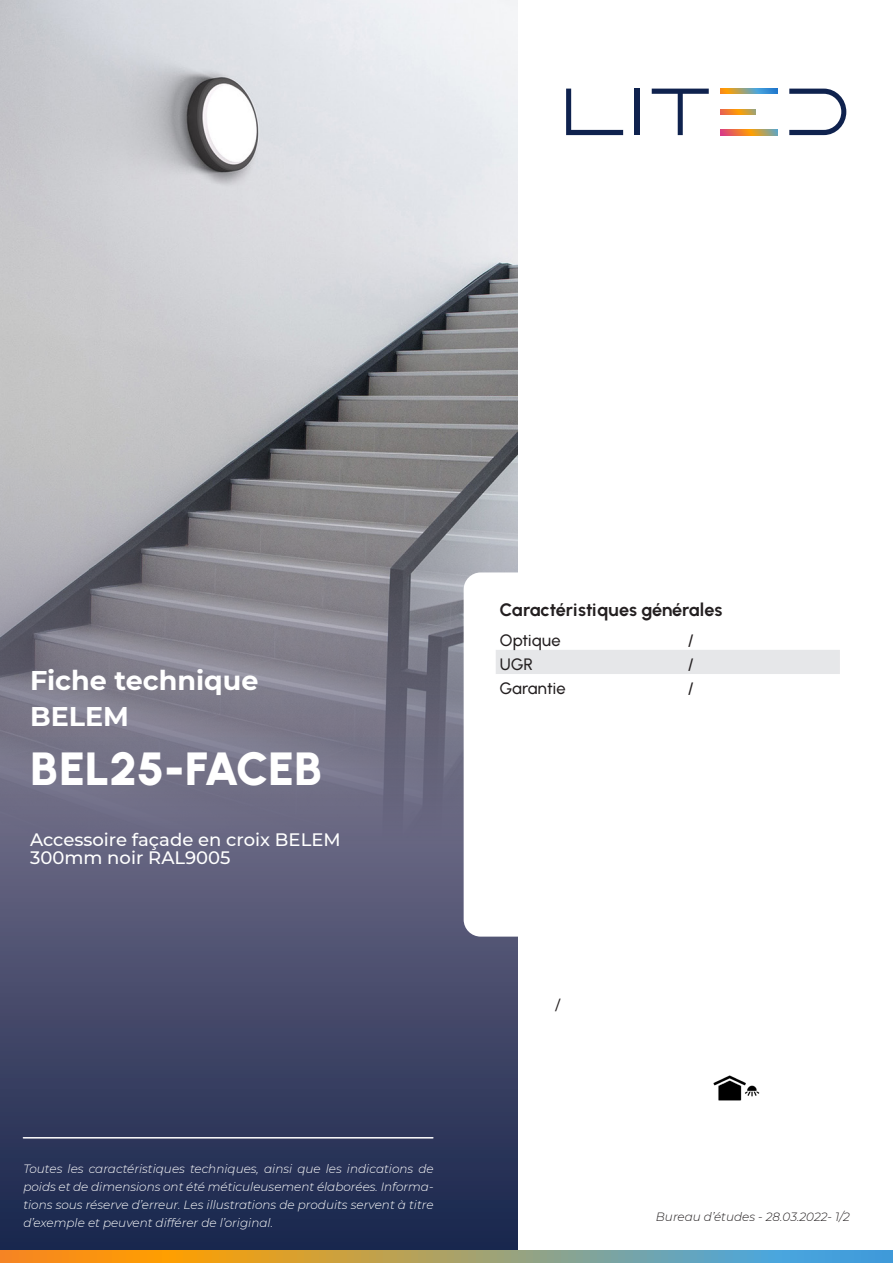
<style>
.page{position:relative;width:893px;height:1263px;background:#fff}
.page>*{position:absolute;margin:0;border:0;box-sizing:border-box;transform-origin:0 0}
.t1{font:900 46.5px "Urbanist";color:#fff}
.Texte_courant{font:700 27px "Montserrat";color:#fff}
.Texte_courant-2{font:500 18px/18px "Montserrat";color:#fff}
.t2{font:18px "Urbanist";letter-spacing:-.01em;color:#231f20}
.Texte_courant-3{font:500 16.5px "Urbanist";color:#231f20}
.Texte_courant-4{font:500 13.5px "Montserrat";color:#231f20}
.Texte_courant-5{font:italic 300 12px/18px "Montserrat";color:#fff;text-align:justify}
.Texte_courant-6{font:italic 300 12px "Montserrat";color:#231f20}
</style>
<div class="page">
<img style="left:0;top:0;width:517px;height:277px">
<svg style="left:0;top:277px;width:517px;height:974px;background:#6d6f83"></svg>
<hr style="left:23px;top:1137px;width:410px;height:1px;background:#fff">
<svg style="left:566px;top:89px;width:57px;height:46px"></svg>
<svg style="left:789px;top:89px;width:57px;height:46px"></svg>
<svg style="left:720px;top:89px;width:57px;height:5px"></svg>
<svg style="left:720px;top:109px;width:36px;height:5px"></svg>
<svg style="left:720px;top:130px;width:57px;height:5px"></svg>
<div style="left:635px;top:89px;width:5px;height:46px;background:#0f224e"></div>
<svg style="left:652px;top:89px;width:57px;height:46px"></svg>
<div style="left:464px;top:572px;width:403px;height:364px;background:#fff;border-radius:17px"></div>
<div style="left:496px;top:650px;width:344px;height:24px;background:#e6e7e9"></div>
<svg style="left:0;top:1251px;width:893px;height:12px;background:#a79e6b"></svg>
<img style="left:713px;top:1075px;width:47px;height:26px">
<p class="Texte_courant" style="left:30px;top:661px;width:230px">Fiche technique</p>
<p class="Texte_courant" style="left:30px;top:697px;width:100px">BELEM</p>
<p class="t1" style="left:30px;top:741px;width:294px">BEL25-FACEB</p>
<p class="Texte_courant-2" style="left:30px;top:830px;width:312px">Accessoire façade en croix BELEM<br>300mm noir RAL9005</p>
<p class="Texte_courant-5" style="left:23px;top:1160px;width:412px">Toutes les caractéristiques techniques, ainsi que les indications de poids et de dimensions ont été méticuleusement élaborées. Informa&shy;tions sous réserve d’erreur. Les illustrations de produits servent à titre d’exemple et peuvent différer de l’original.</p>
<p class="t2" style="left:500px;top:599px;width:224px">Caractéristiques générales</p>
<p class="Texte_courant-3" style="left:500px;top:630px;width:62px">Optique</p>
<p class="Texte_courant-3" style="left:688px;top:630px;width:8px">/</p>
<p class="Texte_courant-3" style="left:500px;top:654px;width:35px">UGR</p>
<p class="Texte_courant-3" style="left:688px;top:654px;width:8px">/</p>
<p class="Texte_courant-3" style="left:500px;top:678px;width:67px">Garantie</p>
<p class="Texte_courant-3" style="left:688px;top:678px;width:8px">/</p>
<p class="Texte_courant-4" style="left:556px;top:995px;width:6px">/</p>
<p class="Texte_courant-6" style="left:656px;top:1208px;width:196px">Bureau d’études - 28.03.2022- 1/2</p>
</div>
